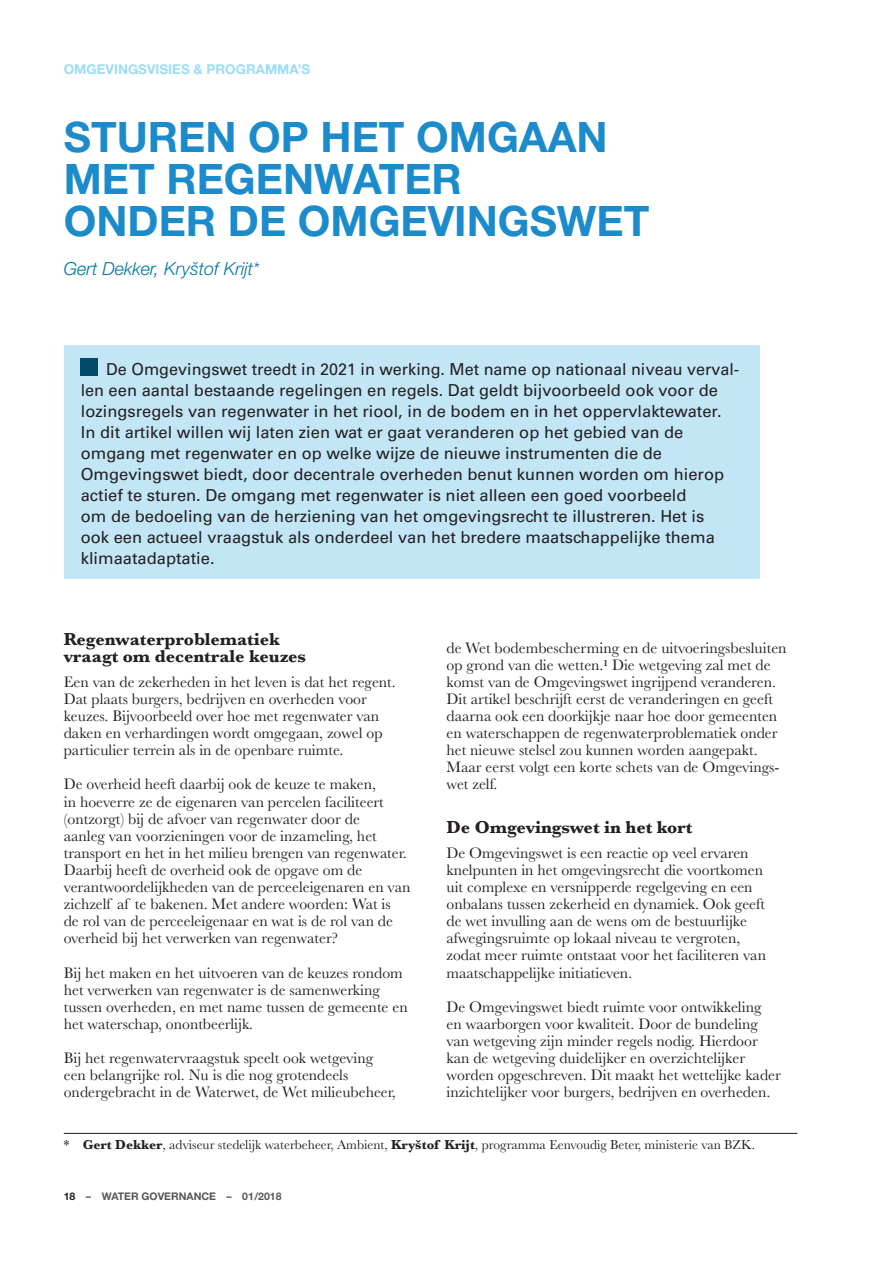
<style>
.page{position:relative;width:893px;height:1263px;background:#fff}
.page>*{position:absolute;margin:0;border:0;box-sizing:border-box;transform-origin:0 0}
.t1{font:700 42px/42px "Helvetica Neue";color:#1b8bcb}
.t2{font:700 18px/17.1px "Baskerville";color:#231f20}
.t3{font:italic 300 18px "Helvetica Neue";color:#0076a3}
.t4{font:16.5px/21px "Univers";color:#231f20}
.t5{font:15.75px/17.1px "Baskerville";color:#231f20}
.t6{font:13.5px "Baskerville";color:#231f20}
.t7{font:700 13.5px "Helvetica Neue";color:#9cdcf8}
.t8{font:700 10.5px "Helvetica Neue";color:#57585a}
.s1{font-weight:700}
.s2{color:#231f20}
</style>
<div class="page">
<div style="left:64px;top:345px;width:696px;height:234px;background:#c3e6f6"></div>
<hr style="left:64px;top:1133px;width:733px;height:1px;background:#231f20">
<div style="left:81px;top:358px;width:17px;height:17px;background:#004b6c"></div>
<p class="t7" style="left:64px;top:61px;width:248px">OMGEVINGSVISIES &amp; PROGRAMMA’S</p>
<h1 class="t1" style="left:64px;top:115px;width:587px">STUREN OP HET OMGAAN<br>MET REGENWATER<br>ONDER DE OMGEVINGSWET</h1>
<p class="t3" style="left:64px;top:258px;width:197px">Gert Dekker, Kryštof Krijt*</p>
<p class="t4" style="left:81px;top:359px;width:659px;text-indent:26px">De Omgevingswet treedt in 2021 in werking. Met name op nationaal niveau verval&shy;len een aantal bestaande regelingen en regels. Dat geldt bijvoorbeeld ook voor de lozingsregels van regenwater in het riool, in de bodem en in het oppervlaktewater.<br>In dit artikel willen wij laten zien wat er gaat veranderen op het gebied van de omgang met regenwater en op welke wijze de nieuwe instrumenten die de Omgevingswet biedt, door decentrale overheden benut kunnen worden om hierop actief te sturen. De omgang met regenwater is niet alleen een goed voorbeeld<br>om de bedoeling van de herziening van het omgevingsrecht te illustreren. Het is<br>ook een actueel vraagstuk als onderdeel van het bredere maatschappelijke thema klimaatadaptatie.</p>
<p class="t2" style="left:64px;top:631px;width:244px">Regenwaterproblematiek vraagt om decentrale keuzes</p>
<p class="t5" style="left:64px;top:673px;width:334px">Een van de zekerheden in het leven is dat het regent.<br>Dat plaats burgers, bedrijven en overheden voor keuzes. Bijvoorbeeld over hoe met regenwater van daken en verhardingen wordt omgegaan, zowel op particulier terrein als in de openbare ruimte.</p>
<p class="t5" style="left:64px;top:776px;width:348px">De overheid heeft daarbij ook de keuze te maken,<br>in hoeverre ze de eigenaren van percelen faciliteert (ontzorgt) bij de afvoer van regenwater door de<br>aanleg van voorzieningen voor de inzameling, het transport en het in het milieu brengen van regenwater.<br>Daarbij heeft de overheid ook de opgave om de verantwoordelijkheden van de perceeleigenaren en van zichzelf af te bakenen. Met andere woorden: Wat is<br>de rol van de perceeleigenaar en wat is de rol van de overheid bij het verwerken van regenwater?</p>
<p class="t5" style="left:64px;top:964px;width:345px">Bij het maken en het uitvoeren van de keuzes rondom het verwerken van regenwater is de samenwerking tussen overheden, en met name tussen de gemeente en het waterschap, onontbeerlijk.</p>
<p class="t5" style="left:64px;top:1050px;width:334px">Bij het regenwatervraagstuk speelt ook wetgeving een belangrijke rol. Nu is die nog grotendeels ondergebracht in de Waterwet, de Wet milieubeheer,</p>
<p class="t5" style="left:446px;top:639px;width:342px">de Wet bodembescherming en de uitvoeringsbesluiten op grond van die wetten.<sup>1</sup> Die wetgeving zal met de komst van de Omgevingswet ingrijpend veranderen.<br>Dit artikel beschrijft eerst de veranderingen en geeft daarna ook een doorkijkje naar hoe door gemeenten en waterschappen de regenwaterproblematiek onder het nieuwe stelsel zou kunnen worden aangepakt.<br>Maar eerst volgt een korte schets van de Omgevings&shy;wet zelf.</p>
<p class="t2" style="left:446px;top:819px;width:247px">De Omgevingswet in het kort</p>
<p class="t5" style="left:446px;top:844px;width:321px">De Omgevingswet is een reactie op veel ervaren knelpunten in het omgevingsrecht die voortkomen uit complexe en versnipperde regelgeving en een onbalans tussen zekerheid en dynamiek. Ook geeft de wet invulling aan de wens om de bestuurlijke afwegingsruimte op lokaal niveau te vergroten, zodat meer ruimte ontstaat voor het faciliteren van maatschappelijke initiatieven.</p>
<p class="t5" style="left:446px;top:998px;width:336px">De Omgevingswet biedt ruimte voor ontwikkeling<br>en waarborgen voor kwaliteit. Door de bundeling van wetgeving zijn minder regels nodig. Hierdoor kan de wetgeving duidelijker en overzichtelijker worden opgeschreven. Dit maakt het wettelijke kader inzichtelijker voor burgers, bedrijven en overheden.</p>
<p class="t6" style="left:64px;top:1135px;width:693px">* <span class="s1">Gert Dekker</span>, adviseur stedelijk waterbeheer, Ambient, <span class="s1">Kryštof Krijt</span>, programma Eenvoudig Beter, ministerie van BZK.</p>
<p class="t8" style="left:64px;top:1189px;width:219px"><span class="s2">18</span> – WATER GOVERNANCE – 01/2018</p>
</div>
